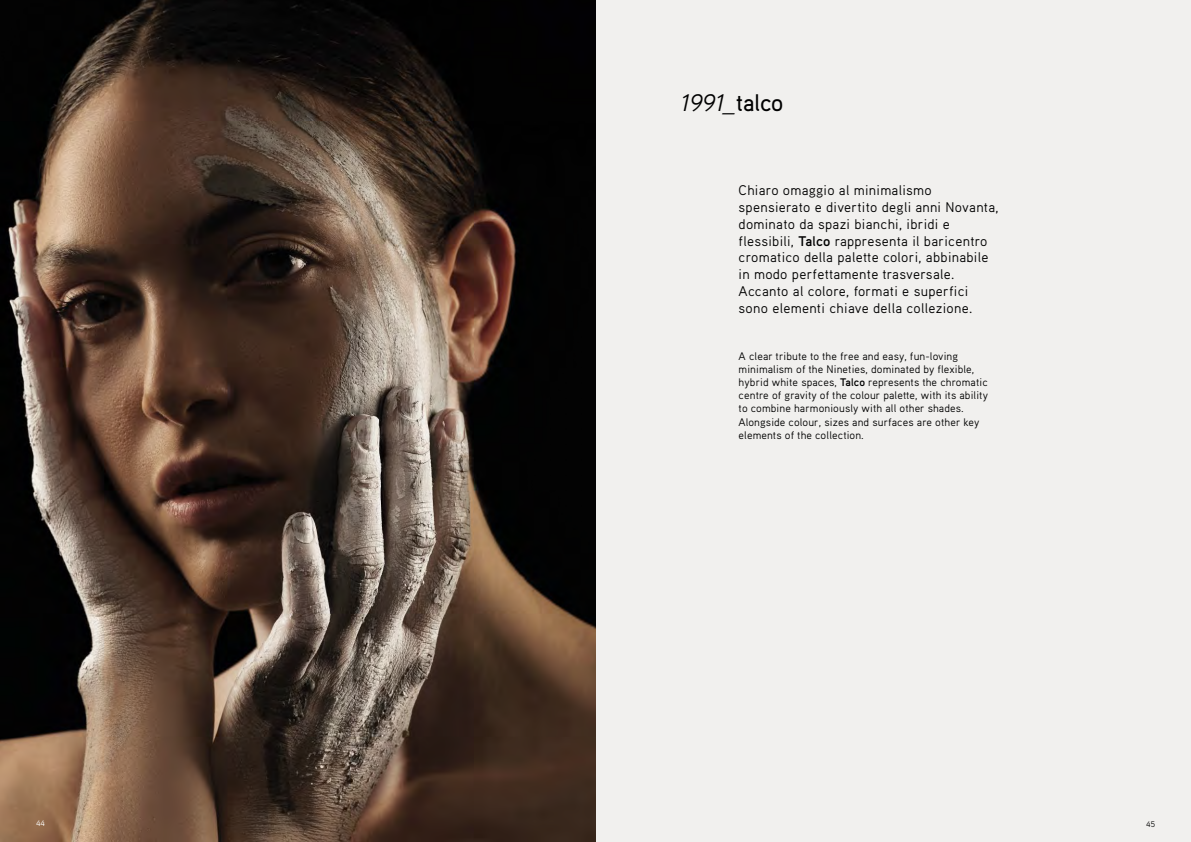
<style>
.page{position:relative;width:1191px;height:842px;background:#fff}
.page>*{position:absolute;margin:0;border:0;box-sizing:border-box;transform-origin:0 0}
.t1{font:italic 24px "Aaux Pro";color:#000}
.t2{font:14px/16.8px "Aaux Pro";letter-spacing:.02em;color:#000}
.t3{font:11px/13.2px "Aaux Pro";letter-spacing:.01em;color:#000}
.t4{font:8px "Aaux Pro";color:#fff}
.t5{font:8px "Aaux Pro";color:#000}
.s1{font-weight:500;font-style:normal}
.s2{font-weight:700}
</style>
<div class="page">
<div style="left:595px;top:0;width:596px;height:842px;background:#f1f0ee"></div>
<img style="left:0;top:0;width:595px;height:842px">
<h1 class="t1" style="left:680px;top:87px;width:105px">1991_<span class="s1">talco</span></h1>
<p class="t2" style="left:738px;top:181px;width:261px">Chiaro omaggio al minimalismo spensierato e divertito degli anni Novanta, dominato da spazi bianchi, ibridi e flessibili, <span class="s2">Talco</span> rappresenta il baricentro cromatico della palette colori, abbinabile in modo perfettamente trasversale.<br>Accanto al colore, formati e superfici sono elementi chiave della collezione.</p>
<p class="t3" style="left:738px;top:349px;width:251px">A clear tribute to the free and easy, fun-loving minimalism of the Nineties, dominated by flexible, hybrid white spaces, <span class="s2">Talco</span> represents the chromatic centre of gravity of the colour palette, with its ability to combine harmoniously with all other shades.<br>Alongside colour, sizes and surfaces are other key elements of the collection.</p>
<p class="t4" style="left:36px;top:818px;width:10px">44</p>
<p class="t5" style="left:1146px;top:819px;width:10px">45</p>
</div>
